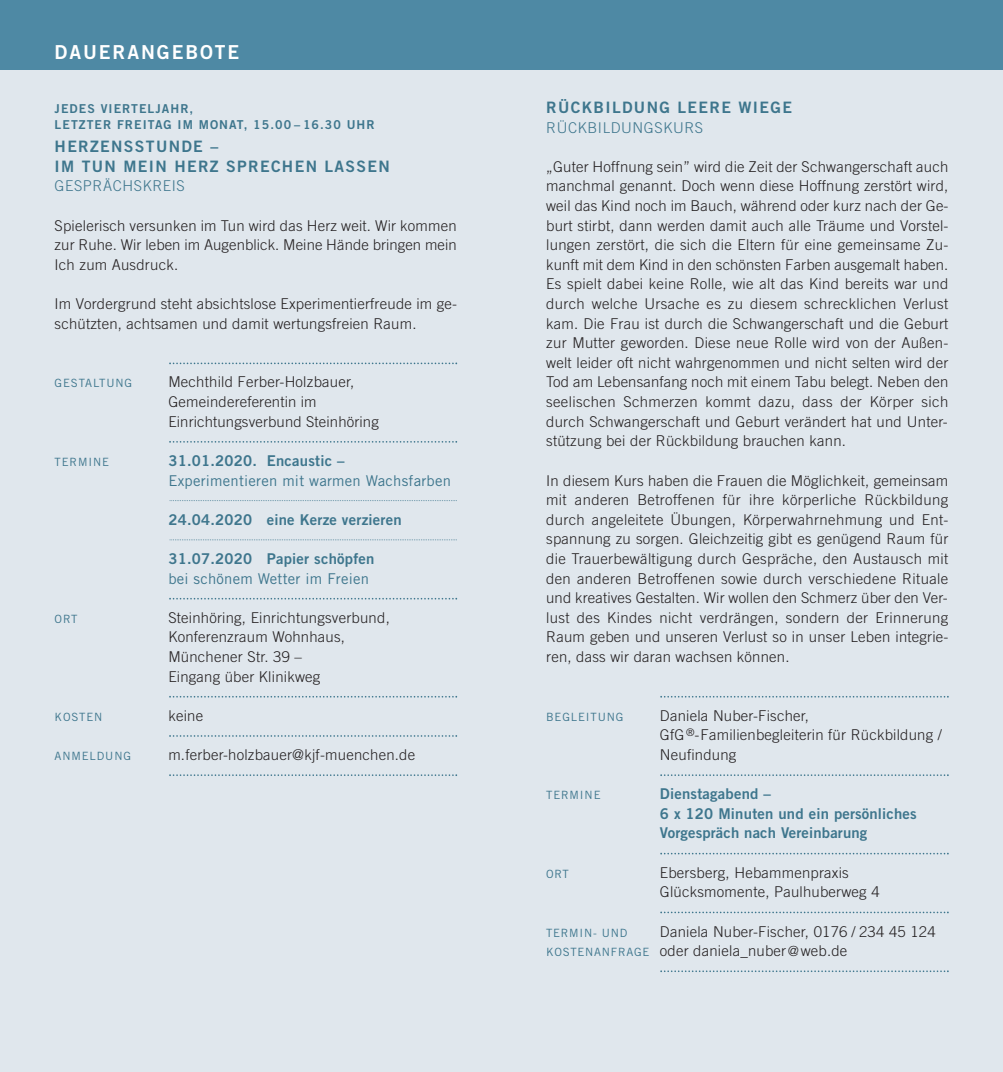
<style>
.page{position:relative;width:1003px;height:1072px;background:#fff}
.page>*{position:absolute;margin:0;border:0;box-sizing:border-box;transform-origin:0 0}
.t1{font:19.25px "Trade Gothic Bold Two";letter-spacing:.1em;color:#fff}
.t2{font:15.75px/19.6px "Trade Gothic Bold Two";letter-spacing:.085em;color:#3e768d}
.t3{font:300 14.88px/19.6px "Trade Gothic";letter-spacing:.015em;color:#231f20}
.t4{font:14.88px/19.6px "Trade Gothic Bold Two";letter-spacing:.015em;color:#3e768d}
.t5{font:14.88px "Trade Gothic";letter-spacing:.015em;color:#3e768d}
.t6{font:300 14.88px "Trade Gothic";letter-spacing:.04em;color:#3e768d}
.t7{font:12.25px/16.1px "Trade Gothic Bold Two";letter-spacing:.085em;color:#3e768d}
.t8{font:11.38px "Trade Gothic";letter-spacing:.075em;color:#3e768d}
.s1{font-weight:400;font-size:11.38px;color:#3e768d}
.s2{font-size:14px}
</style>
<div class="page">
<div style="left:0;top:64px;width:501px;height:1007px;background:#e0e7ed"></div>
<div style="left:0;top:0;width:501px;height:69px;background:#4e89a4"></div>
<div style="left:501px;top:64px;width:501px;height:1007px;background:#e0e7ed"></div>
<div style="left:501px;top:0;width:501px;height:69px;background:#4e89a4"></div>
<svg style="left:660px;top:696px;width:288px;height:1px"></svg>
<svg style="left:660px;top:774px;width:288px;height:2px"></svg>
<svg style="left:660px;top:852px;width:288px;height:2px"></svg>
<svg style="left:660px;top:911px;width:288px;height:2px"></svg>
<svg style="left:660px;top:970px;width:288px;height:2px"></svg>
<svg style="left:169px;top:362px;width:288px;height:2px"></svg>
<svg style="left:169px;top:441px;width:288px;height:2px"></svg>
<svg style="left:169px;top:500px;width:287px;height:1px"></svg>
<svg style="left:169px;top:539px;width:287px;height:1px"></svg>
<svg style="left:169px;top:598px;width:288px;height:1px"></svg>
<svg style="left:169px;top:696px;width:288px;height:1px"></svg>
<svg style="left:169px;top:735px;width:288px;height:2px"></svg>
<svg style="left:169px;top:774px;width:288px;height:2px"></svg>
<p class="t1" style="left:55px;top:45px;width:186px">DAUERANGEBOTE</p>
<p class="t7" style="left:55px;top:102px;width:321px">JEDES VIERTELJAHR,<br>LETZTER FREITAG IM MONAT, 15.00 – 16.30 UHR</p>
<p class="t2" style="left:55px;top:138px;width:336px">HERZENSSTUNDE –<br>IM TUN MEIN HERZ SPRECHEN LASSEN</p>
<p class="t6" style="left:55px;top:181px;width:132px">GESPRÄCHSKREIS</p>
<p class="t3" style="left:55px;top:217px;width:403px;text-align:justify">Spielerisch versunken im Tun wird das Herz weit. Wir kommen zur Ruhe. Wir leben im Augenblick. Meine Hände bringen mein Ich zum Ausdruck.</p>
<p class="t3" style="left:55px;top:295px;width:404px">Im Vordergrund steht absichtslose Experimentierfreude im ge&shy;schützten, achtsamen und damit wertungsfreien Raum.</p>
<p class="t8" style="left:55px;top:379px;width:79px">GESTALTUNG</p>
<p class="t3" style="left:168px;top:373px;width:212px">Mechthild Ferber-Holzbauer,<br>Gemeindereferentin im<br>Einrichtungsverbund Steinhöring</p>
<p class="t8" style="left:55px;top:457px;width:56px">TERMINE</p>
<p class="t4" style="left:168px;top:452px;width:178px">31.01.2020. Encaustic –</p>
<p class="t5" style="left:168px;top:475px;width:284px">Experimentieren mit warmen Wachsfarben</p>
<p class="t4" style="left:168px;top:511px;width:235px">24.04.2020 eine Kerze verzieren</p>
<p class="t4" style="left:168px;top:550px;width:207px">31.07.2020 Papier schöpfen</p>
<p class="t5" style="left:168px;top:573px;width:202px">bei schönem Wetter im Freien</p>
<p class="t8" style="left:55px;top:614px;width:24px">ORT</p>
<p class="t3" style="left:168px;top:609px;width:223px">Steinhöring, Einrichtungsverbund,<br>Konferenzraum Wohnhaus,<br>Münchener Str. 39 –<br>Eingang über Klinikweg</p>
<p class="t8" style="left:55px;top:712px;width:49px">KOSTEN</p>
<p class="t3" style="left:168px;top:707px;width:36px">keine</p>
<p class="t8" style="left:55px;top:751px;width:78px">ANMELDUNG</p>
<p class="t3" style="left:168px;top:746px;width:248px">m.ferber-holzbauer@kjf-muenchen.de</p>
<p class="t2" style="left:546px;top:99px;width:247px">RÜCKBILDUNG LEERE WIEGE</p>
<p class="t6" style="left:546px;top:122px;width:158px">RÜCKBILDUNGSKURS</p>
<p class="t3" style="left:546px;top:158px;width:404px;text-align:justify">„Guter Hoffnung sein” wird die Zeit der Schwangerschaft auch manchmal genannt. Doch wenn diese Hoffnung zerstört wird, weil das Kind noch im Bauch, während oder kurz nach der Ge&shy;burt stirbt, dann werden damit auch alle Träume und Vorstel&shy;lungen zerstört, die sich die Eltern für eine gemeinsame Zu&shy;kunft mit dem Kind in den schönsten Farben ausgemalt haben.<br>Es spielt dabei keine Rolle, wie alt das Kind bereits war und durch welche Ursache es zu diesem schrecklichen Verlust kam. Die Frau ist durch die Schwangerschaft und die Geburt zur Mutter geworden. Diese neue Rolle wird von der Außen&shy;welt leider oft nicht wahrgenommen und nicht selten wird der Tod am Lebensanfang noch mit einem Tabu belegt. Neben den seelischen Schmerzen kommt dazu, dass der Körper sich durch Schwangerschaft und Geburt verändert hat und Unter&shy;stützung bei der Rückbildung brauchen kann.</p>
<p class="t3" style="left:546px;top:471px;width:404px;text-align:justify">In diesem Kurs haben die Frauen die Möglichkeit, gemeinsam mit anderen Betroffenen für ihre körperliche Rückbildung durch angeleitete Übungen, Körperwahrnehmung und Ent&shy;spannung zu sorgen. Gleichzeitig gibt es genügend Raum für die Trauerbewältigung durch Gespräche, den Austausch mit den anderen Betroffenen sowie durch verschiedene Rituale und kreatives Gestalten. Wir wollen den Schmerz über den Ver&shy;lust des Kindes nicht verdrängen, sondern der Erinnerung Raum geben und unseren Verlust so in unser Leben integrie&shy;ren, dass wir daran wachsen können.</p>
<p class="t8" style="left:546px;top:712px;width:79px">BEGLEITUNG</p>
<p class="t3" style="left:659px;top:707px;width:283px">Daniela Nuber-Fischer,<br>GfG <sup>®</sup>-Familienbegleiterin für Rückbildung /<br>Neufindung</p>
<p class="t8" style="left:546px;top:791px;width:56px">TERMINE</p>
<p class="t4" style="left:659px;top:785px;width:258px">Dienstagabend –<br>6 x 120 Minuten und ein persönliches<br>Vorgespräch nach Vereinbarung</p>
<p class="t8" style="left:546px;top:869px;width:24px">ORT</p>
<p class="t3" style="left:659px;top:863px;width:221px">Ebersberg, Hebammenpraxis<br>Glücksmomente, Paulhuberweg 4</p>
<p class="t8" style="left:546px;top:928px;width:83px">TERMIN- UND</p>
<p class="t3" style="left:546px;top:922px;width:391px;text-indent:114px">Daniela Nuber-Fischer, 0176 / 234 45 124<br><span class="s1">KOSTENANFRAGE</span> oder daniela_nuber<span class="s2">@</span>web.de</p>
</div>
